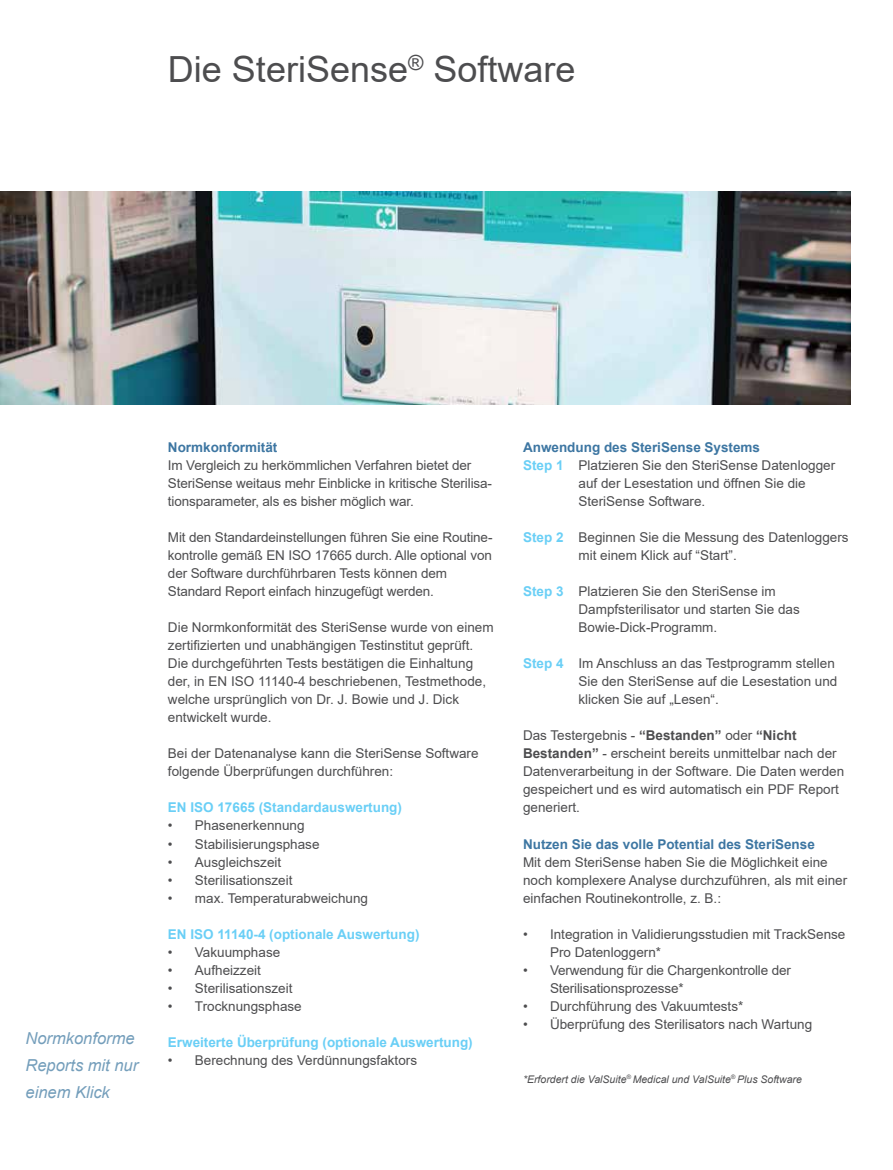
<style>
.page{position:relative;width:893px;height:1170px;background:#fff}
.page>*{position:absolute;margin:0;border:0;box-sizing:border-box;transform-origin:0 0}
.t1{font:36px "Arial";color:#4d4d4f}
.t2{font:italic 16.5px/27px "Arial";color:#749ebb}
.t3{font:13.5px/18px "Arial";color:#4d4d4f}
.t4{font:700 13.5px "Arial";color:#6acff6}
.t5{font:700 13.5px "Arial";color:#3d76a2}
.t6{font:italic 10.5px "Arial";color:#4d4d4f}
.s1{font-weight:700;color:#6acff6}
.s2{font-weight:700}
</style>
<div class="page">
<img style="left:0;top:191px;width:850px;height:213px">
<h1 class="t1" style="left:168px;top:44px;width:409px">Die SteriSense<sup>®</sup> Software</h1>
<p class="t2" style="left:26px;top:1024px;width:114px">Normkonforme<br>Reports mit nur einem Klick</p>
<p class="t5" style="left:168px;top:438px;width:111px">Normkonformität</p>
<p class="t3" style="left:168px;top:456px;width:326px">Im Vergleich zu herkömmlichen Verfahren bietet der<br>SteriSense weitaus mehr Einblicke in kritische Sterilisa&shy;tionsparameter, als es bisher möglich war.</p>
<p class="t3" style="left:168px;top:528px;width:326px">Mit den Standardeinstellungen führen Sie eine Routine&shy;kontrolle gemäß EN ISO 17665 durch. Alle optional von der Software durchführbaren Tests können dem Standard Report einfach hinzugefügt werden.</p>
<p class="t3" style="left:168px;top:618px;width:327px">Die Normkonformität des SteriSense wurde von einem zertifizierten und unabhängigen Testinstitut geprüft.<br>Die durchgeführten Tests bestätigen die Einhaltung der, in EN ISO 11140-4 beschriebenen, Testmethode, welche ursprünglich von Dr. J. Bowie und J. Dick entwickelt wurde.</p>
<p class="t3" style="left:168px;top:744px;width:312px">Bei der Datenanalyse kann die SteriSense Software folgende Überprüfungen durchführen:</p>
<p class="t4" style="left:168px;top:798px;width:236px">EN ISO 17665 (Standardauswertung)</p>
<p class="t3" style="left:168px;top:816px;width:138px">• Phasenerkennung</p>
<p class="t3" style="left:168px;top:834px;width:153px">• Stabilisierungsphase</p>
<p class="t3" style="left:168px;top:852px;width:115px">• Ausgleichszeit</p>
<p class="t3" style="left:168px;top:870px;width:126px">• Sterilisationszeit</p>
<p class="t3" style="left:168px;top:888px;width:202px">• max. Temperaturabweichung</p>
<p class="t4" style="left:168px;top:924px;width:253px">EN ISO 11140-4 (optionale Auswertung)</p>
<p class="t3" style="left:168px;top:942px;width:114px">• Vakuumphase</p>
<p class="t3" style="left:168px;top:960px;width:95px">• Aufheizzeit</p>
<p class="t3" style="left:168px;top:978px;width:126px">• Sterilisationszeit</p>
<p class="t3" style="left:168px;top:996px;width:135px">• Trocknungsphase</p>
<p class="t4" style="left:168px;top:1032px;width:306px">Erweiterte Überprüfung (optionale Auswertung)</p>
<p class="t3" style="left:168px;top:1050px;width:251px">• Berechnung des Verdünnungsfaktors</p>
<p class="t5" style="left:523px;top:438px;width:239px">Anwendung des SteriSense Systems</p>
<p class="t3" style="left:523px;top:456px;width:314px"><span class="s1">Step 1</span> Platzieren Sie den SteriSense Datenlogger</p>
<p class="t3" style="left:578px;top:474px;width:229px">auf der Lesestation und öffnen Sie die</p>
<p class="t3" style="left:578px;top:492px;width:128px">SteriSense Software.</p>
<p class="t3" style="left:578px;top:528px;width:272px;text-indent:-55px"><span class="s1">Step 2</span> Beginnen Sie die Messung des Datenloggers mit einem Klick auf “Start”.</p>
<p class="t3" style="left:578px;top:582px;width:223px;text-indent:-55px"><span class="s1">Step 3</span> Platzieren Sie den SteriSense im<br>Dampfsterilisator und starten Sie das<br>Bowie-Dick-Programm.</p>
<p class="t3" style="left:578px;top:654px;width:260px;text-indent:-55px"><span class="s1">Step 4</span> Im Anschluss an das Testprogramm stellen<br>Sie den SteriSense auf die Lesestation und klicken Sie auf „Lesen“.</p>
<p class="t3" style="left:523px;top:726px;width:323px">Das Testergebnis - <span class="s2">“Bestanden”</span> oder <span class="s2">“Nicht Bestanden”</span> - erscheint bereits unmittelbar nach der Datenverarbeitung in der Software. Die Daten werden gespeichert und es wird automatisch ein PDF Report generiert.</p>
<p class="t5" style="left:523px;top:834px;width:293px">Nutzen Sie das volle Potential des SteriSense</p>
<p class="t3" style="left:523px;top:852px;width:326px">Mit dem SteriSense haben Sie die Möglichkeit eine noch komplexere Analyse durchzuführen, als mit einer einfachen Routinekontrolle, z. B.:</p>
<p class="t3" style="left:550px;top:924px;width:297px;text-indent:-27px">• Integration in Validierungsstudien mit TrackSense<br>Pro Datenloggern*</p>
<p class="t3" style="left:550px;top:960px;width:242px;text-indent:-27px">• Verwendung für die Chargenkontrolle der<br>Sterilisationsprozesse*</p>
<p class="t3" style="left:523px;top:996px;width:222px">• Durchführung des Vakuumtests*</p>
<p class="t3" style="left:523px;top:1014px;width:291px">• Überprüfung des Sterilisators nach Wartung</p>
<p class="t6" style="left:523px;top:1072px;width:280px">*Erfordert die ValSuite<sup>®</sup> Medical und ValSuite<sup>®</sup> Plus Software</p>
</div>
